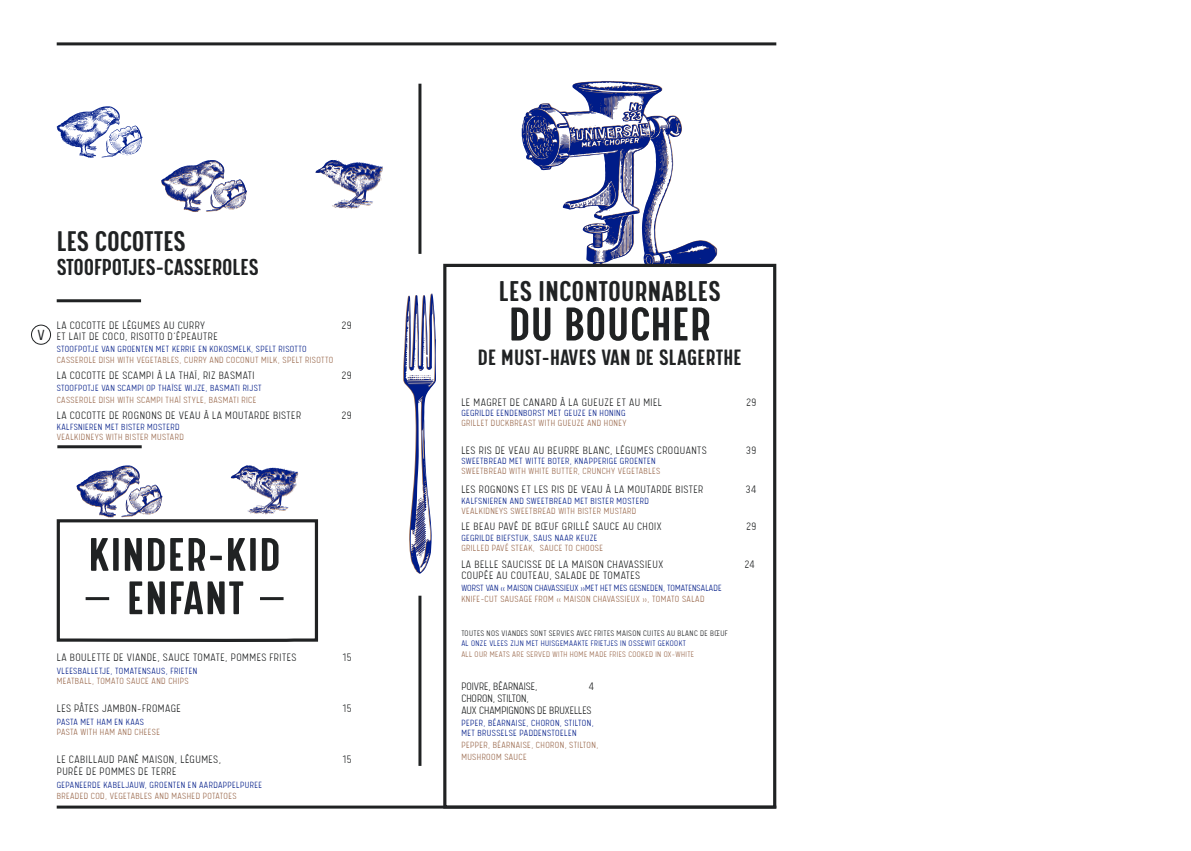
<style>
.page{position:relative;width:1191px;height:851px;background:#fff}
.page>*{position:absolute;margin:0;border:0;box-sizing:border-box;transform-origin:0 0}
.Section_boissons{font:500 53.4px "Calps Slim";letter-spacing:.01em;color:#202223}
.Section_boissons-2{font:500 53px "Calps Slim";letter-spacing:.02em;color:#202223}
.Section_boissons-3{font:500 32.2px "Calps Slim";letter-spacing:.01em;color:#202223}
.Section_boissons-4{font:500 32px "Calps Slim";color:#202223}
.Section_boissons-5{font:500 26px "Calps Slim";color:#202223}
.Section_boissons-6{font:500 25px "Calps Slim";letter-spacing:.01em;color:#202223}
.body_FR_Litres___4_t{font:300 16.5px "Calps";color:#202223}
.body_FR_Litres___4_t-2{font:300 12px "Calps";letter-spacing:.04em;color:#202223}
.body_FR_Litres___4_t-3{font:300 12px/12px "Calps";color:#202223}
.body_FR_Litres___4_t-4{font:300 10px/10px "Calps";letter-spacing:.04em;color:#001c88}
.body_FR_Litres___4_t-5{font:300 10px/10.8px "Calps";letter-spacing:.04em;color:#9a694d}
.body_FR_Litres___4_t-6{font:300 10px "Calps";letter-spacing:.01em;color:#001c88}
.body_FR_Litres___4_t-7{font:300 9px/10px "Calps";letter-spacing:.04em;color:#202223}
.body_FR_Litres___4_t-8{font:300 9px "Calps";letter-spacing:.04em;color:#9a694d}
.s1{color:#001c88}
.s2{color:#9a694d}
</style>
<div class="page">
<div style="left:31px;top:325px;width:20px;height:19px;border:1px solid #202223;border-radius:50%"></div>
<svg style="left:56px;top:465px;width:263px;height:177px"></svg>
<hr style="left:260px;top:597px;width:23px;height:3px;background:#202223">
<hr style="left:86px;top:597px;width:23px;height:3px;background:#202223">
<hr style="left:57px;top:299px;width:84px;height:3px;background:#202223">
<hr style="left:57px;top:805px;width:719px;height:3px;background:#202223">
<hr style="left:57px;top:42px;width:719px;height:3px;background:#202223">
<hr style="left:57px;top:445px;width:85px;height:3px;background:#202223">
<svg style="left:403px;top:293px;width:33px;height:280px"></svg>
<hr style="left:418px;top:84px;width:3px;height:170px;background:#202223">
<hr style="left:418px;top:595px;width:3px;height:170px;background:#202223">
<svg style="left:522px;top:81px;width:194px;height:183px"></svg>
<div style="left:443px;top:264px;width:333px;height:544px;background:#fff;border:3px solid #202223"></div>
<svg style="left:57px;top:106px;width:85px;height:52px"></svg>
<svg style="left:161px;top:160px;width:86px;height:52px"></svg>
<svg style="left:315px;top:160px;width:68px;height:49px"></svg>
<p class="Section_boissons-4" style="left:57px;top:222px;width:130px">LES COCOTTES</p>
<p class="Section_boissons-5" style="left:57px;top:252px;width:203px">STOOFPOTJES-CASSEROLES</p>
<p class="body_FR_Litres___4_t" style="left:37px;top:326px;width:9px">V</p>
<p class="body_FR_Litres___4_t-2" style="left:57px;top:318px;width:150px">LA COCOTTE DE LÉGUMES AU CURRY</p>
<p class="body_FR_Litres___4_t-2" style="left:342px;top:318px;width:11px">29</p>
<p class="body_FR_Litres___4_t-2" style="left:57px;top:329px;width:162px">ET LAIT DE COCO, RISOTTO D’ÉPEAUTRE</p>
<p class="body_FR_Litres___4_t-5" style="left:57px;top:343px;width:278px"><span class="s1">STOOFPOTJE VAN GROENTEN MET KERRIE EN KOKOSMELK, SPELT RISOTTO<br></span>CASSEROLE DISH WITH VEGETABLES, CURRY AND COCONUT MILK, SPELT RISOTTO</p>
<p class="body_FR_Litres___4_t-2" style="left:57px;top:368px;width:199px">LA COCOTTE DE SCAMPI À LA THAÏ, RIZ BASMATI</p>
<p class="body_FR_Litres___4_t-2" style="left:342px;top:368px;width:11px">29</p>
<p class="body_FR_Litres___4_t-4" style="left:57px;top:382px;width:206px">STOOFPOTJE VAN SCAMPI OP THAÏSE WIJZE, BASMATI RIJST</p>
<p class="body_FR_Litres___4_t-5" style="left:57px;top:394px;width:201px">CASSEROLE DISH WITH SCAMPI THAÏ STYLE, BASMATI RICE</p>
<p class="body_FR_Litres___4_t-2" style="left:57px;top:409px;width:246px">LA COCOTTE DE ROGNONS DE VEAU À LA MOUTARDE BISTER</p>
<p class="body_FR_Litres___4_t-2" style="left:342px;top:409px;width:11px">29</p>
<p class="body_FR_Litres___4_t-5" style="left:57px;top:421px;width:129px;line-height:10px"><span class="s1">KALFSNIEREN MET BISTER MOSTERD<br></span>VEALKIDNEYS WITH BISTER MUSTARD</p>
<p class="Section_boissons-2" style="left:88px;top:524px;width:194px">KINDER-KID</p>
<p class="Section_boissons-2" style="left:127px;top:567px;width:119px">ENFANT</p>
<p class="body_FR_Litres___4_t-2" style="left:57px;top:650px;width:241px">LA BOULETTE DE VIANDE, SAUCE TOMATE, POMMES FRITES</p>
<p class="body_FR_Litres___4_t-2" style="left:343px;top:650px;width:10px">15</p>
<p class="body_FR_Litres___4_t-4" style="left:57px;top:664px;width:142px;line-height:10.8px">VLEESBALLETJE, TOMATENSAUS, FRIETEN<br><span class="s2">MEATBALL, TOMATO SAUCE AND CHIPS</span></p>
<p class="body_FR_Litres___4_t-2" style="left:57px;top:701px;width:126px">LES PÂTES JAMBON-FROMAGE</p>
<p class="body_FR_Litres___4_t-2" style="left:343px;top:701px;width:10px">15</p>
<p class="body_FR_Litres___4_t-5" style="left:57px;top:715px;width:105px"><span class="s1">PASTA MET HAM EN KAAS<br></span>PASTA WITH HAM AND CHEESE</p>
<p class="body_FR_Litres___4_t-2" style="left:57px;top:752px;width:166px">LE CABILLAUD PANÉ MAISON, LÉGUMES,</p>
<p class="body_FR_Litres___4_t-2" style="left:343px;top:752px;width:10px">15</p>
<p class="body_FR_Litres___4_t-2" style="left:57px;top:765px;width:121px">PURÉE DE POMMES DE TERRE</p>
<p class="body_FR_Litres___4_t-4" style="left:57px;top:779px;width:207px;line-height:10.8px">GEPANEERDE KABELJAUW, GROENTEN EN AARDAPPELPUREE<br><span class="s2">BREADED COD, VEGETABLES AND MASHED POTATOES</span></p>
<p class="Section_boissons-3" style="left:499px;top:272px;width:223px">LES INCONTOURNABLES</p>
<p class="Section_boissons" style="left:509px;top:293px;width:203px">DU BOUCHER</p>
<p class="Section_boissons-6" style="left:478px;top:342px;width:265px">DE MUST-HAVES VAN DE SLAGERTHE</p>
<p class="body_FR_Litres___4_t-2" style="left:461px;top:395px;width:202px">LE MAGRET DE CANARD À LA GUEUZE ET AU MIEL</p>
<p class="body_FR_Litres___4_t-2" style="left:746px;top:395px;width:11px">29</p>
<p class="body_FR_Litres___4_t-4" style="left:461px;top:408px;width:167px">GEGRILDE EENDENBORST MET GEUZE EN HONING<br><span class="s2">GRILLET DUCKBREAST WITH GUEUZE AND HONEY</span></p>
<p class="body_FR_Litres___4_t-2" style="left:461px;top:443px;width:247px">LES RIS DE VEAU AU BEURRE BLANC, LÉGUMES CROQUANTS</p>
<p class="body_FR_Litres___4_t-2" style="left:746px;top:443px;width:12px">39</p>
<p class="body_FR_Litres___4_t-5" style="left:461px;top:455px;width:200px;line-height:10px"><span class="s1">SWEETBREAD MET WITTE BOTER, KNAPPERIGE GROENTEN<br></span>SWEETBREAD WITH WHITE BUTTER, CRUNCHY VEGETABLES</p>
<p class="body_FR_Litres___4_t-2" style="left:461px;top:483px;width:243px">LES ROGNONS ET LES RIS DE VEAU À LA MOUTARDE BISTER</p>
<p class="body_FR_Litres___4_t-2" style="left:746px;top:483px;width:12px">34</p>
<p class="body_FR_Litres___4_t-4" style="left:461px;top:495px;width:189px">KALFSNIEREN AND SWEETBREAD MET BISTER MOSTERD<br><span class="s2">VEALKIDNEYS SWEETBREAD WITH BISTER MUSTARD</span></p>
<p class="body_FR_Litres___4_t-2" style="left:461px;top:520px;width:202px">LE BEAU PAVÉ DE BŒUF GRILLÉ SAUCE AU CHOIX</p>
<p class="body_FR_Litres___4_t-2" style="left:746px;top:520px;width:11px">29</p>
<p class="body_FR_Litres___4_t-4" style="left:461px;top:533px;width:143px">GEGRILDE BIEFSTUK, SAUS NAAR KEUZE<br><span class="s2">GRILLED PAVÉ STEAK, SAUCE TO CHOOSE</span></p>
<p class="body_FR_Litres___4_t-2" style="left:461px;top:557px;width:203px">LA BELLE SAUCISSE DE LA MAISON CHAVASSIEUX</p>
<p class="body_FR_Litres___4_t-2" style="left:744px;top:557px;width:11px">24</p>
<p class="body_FR_Litres___4_t-2" style="left:461px;top:568px;width:180px">COUPÉE AU COUTEAU, SALADE DE TOMATES</p>
<p class="body_FR_Litres___4_t-6" style="left:461px;top:582px;width:262px">WORST VAN « MAISON CHAVASSIEUX »MET HET MES GESNEDEN, TOMATENSALADE</p>
<p class="body_FR_Litres___4_t-5" style="left:461px;top:593px;width:245px">KNIFE-CUT SAUSAGE FROM « MAISON CHAVASSIEUX », TOMATO SALAD</p>
<p class="body_FR_Litres___4_t-7" style="left:461px;top:628px;width:268px">TOUTES NOS VIANDES SONT SERVIES AVEC FRITES MAISON CUITES AU BLANC DE BŒUF<br><span class="s1">AL ONZE VLEES ZIJN MET HUISGEMAAKTE FRIETJES IN OSSEWIT GEKOOKT</span></p>
<p class="body_FR_Litres___4_t-8" style="left:461px;top:649px;width:234px">ALL OUR MEATS ARE SERVED WITH HOME MADE FRIES COOKED IN OX-WHITE</p>
<p class="body_FR_Litres___4_t-3" style="left:461px;top:680px;width:78px">POIVRE, BÉARNAISE,</p>
<p class="body_FR_Litres___4_t-2" style="left:589px;top:680px;width:7px">4</p>
<p class="body_FR_Litres___4_t-3" style="left:461px;top:692px;width:132px">CHORON, STILTON,<br>AUX CHAMPIGNONS DE BRUXELLES</p>
<p class="body_FR_Litres___4_t-4" style="left:461px;top:718px;width:134px">PEPER, BÉARNAISE, CHORON, STILTON,<br>MET BRUSSELSE PADDENSTOELEN</p>
<p class="body_FR_Litres___4_t-5" style="left:461px;top:739px;width:139px">PEPPER, BÉARNAISE, CHORON, STILTON,</p>
<p class="body_FR_Litres___4_t-5" style="left:461px;top:750px;width:67px">MUSHROOM SAUCE</p>
</div>
